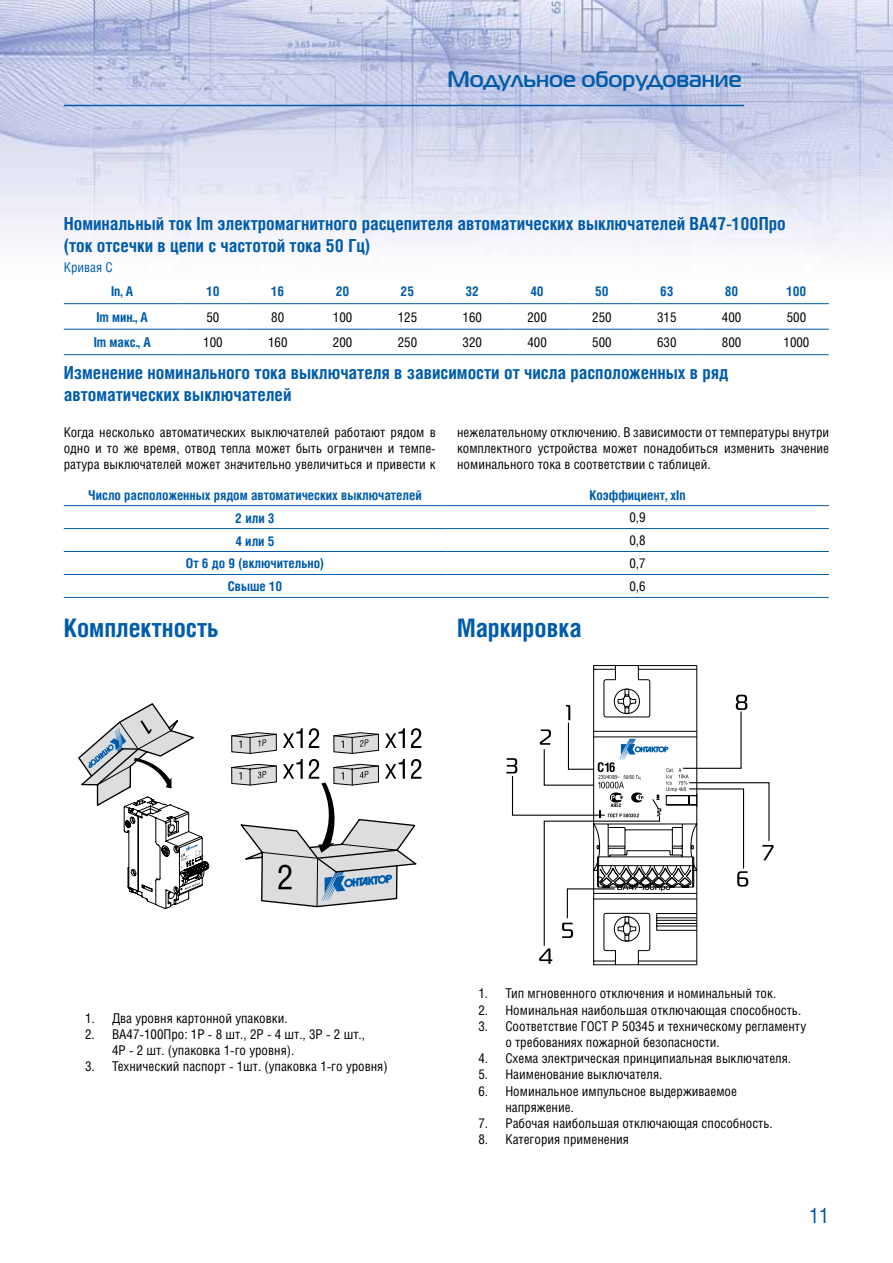
<style>
.page{position:relative;width:893px;height:1263px;background:#fff}
.page>*{position:absolute;margin:0;border:0;box-sizing:border-box;transform-origin:0 0}
.t1{font:700 25.5px "Helios Cond";color:#005cab}
.t2{font:500 22.5px "Magistral";color:#005cab}
.t3{font:21px "Helios Cond";color:#005cab}
.t4{font:700 18px/21.6px "Helios Cond";color:#005cab}
.t5{font:13.5px/16.2px "Helios Cond";color:#000}
.t6{font:700 13.5px "Helios Cond";color:#005cab}
.t7{font:13.5px "Helios Cond";color:#005cab}
</style>
<div class="page">
<img style="left:0;top:0;width:893px;height:255px">
<hr style="left:64px;top:105px;width:680px;height:1px;background:#005cab">
<hr style="left:64px;top:303px;width:117px;height:1px;background:#005cab">
<hr style="left:181px;top:303px;width:64px;height:1px;background:#005cab">
<hr style="left:245px;top:303px;width:65px;height:1px;background:#005cab">
<hr style="left:310px;top:303px;width:65px;height:1px;background:#005cab">
<hr style="left:375px;top:303px;width:65px;height:1px;background:#005cab">
<hr style="left:440px;top:303px;width:65px;height:1px;background:#005cab">
<hr style="left:505px;top:303px;width:64px;height:1px;background:#005cab">
<hr style="left:569px;top:303px;width:65px;height:1px;background:#005cab">
<hr style="left:634px;top:303px;width:65px;height:1px;background:#005cab">
<hr style="left:699px;top:303px;width:65px;height:1px;background:#005cab">
<hr style="left:764px;top:303px;width:65px;height:1px;background:#005cab">
<hr style="left:64px;top:329px;width:117px;height:1px;background:#005cab">
<hr style="left:181px;top:329px;width:64px;height:1px;background:#005cab">
<hr style="left:245px;top:329px;width:65px;height:1px;background:#005cab">
<hr style="left:310px;top:329px;width:65px;height:1px;background:#005cab">
<hr style="left:375px;top:329px;width:65px;height:1px;background:#005cab">
<hr style="left:440px;top:329px;width:65px;height:1px;background:#005cab">
<hr style="left:505px;top:329px;width:64px;height:1px;background:#005cab">
<hr style="left:569px;top:329px;width:65px;height:1px;background:#005cab">
<hr style="left:634px;top:329px;width:65px;height:1px;background:#005cab">
<hr style="left:699px;top:329px;width:65px;height:1px;background:#005cab">
<hr style="left:764px;top:329px;width:65px;height:1px;background:#005cab">
<hr style="left:64px;top:354px;width:117px;height:1px;background:#005cab">
<hr style="left:181px;top:354px;width:64px;height:1px;background:#005cab">
<hr style="left:245px;top:354px;width:65px;height:1px;background:#005cab">
<hr style="left:310px;top:354px;width:65px;height:1px;background:#005cab">
<hr style="left:375px;top:354px;width:65px;height:1px;background:#005cab">
<hr style="left:440px;top:354px;width:65px;height:1px;background:#005cab">
<hr style="left:505px;top:354px;width:64px;height:1px;background:#005cab">
<hr style="left:569px;top:354px;width:65px;height:1px;background:#005cab">
<hr style="left:634px;top:354px;width:65px;height:1px;background:#005cab">
<hr style="left:699px;top:354px;width:65px;height:1px;background:#005cab">
<hr style="left:764px;top:354px;width:65px;height:1px;background:#005cab">
<hr style="left:64px;top:505px;width:382px;height:1px;background:#005cab">
<hr style="left:446px;top:505px;width:383px;height:1px;background:#005cab">
<hr style="left:64px;top:528px;width:382px;height:1px;background:#005cab">
<hr style="left:446px;top:528px;width:383px;height:1px;background:#005cab">
<hr style="left:64px;top:551px;width:382px;height:1px;background:#005cab">
<hr style="left:446px;top:551px;width:383px;height:1px;background:#005cab">
<hr style="left:64px;top:574px;width:382px;height:1px;background:#005cab">
<hr style="left:446px;top:574px;width:383px;height:1px;background:#005cab">
<hr style="left:64px;top:597px;width:382px;height:1px;background:#005cab">
<hr style="left:446px;top:597px;width:383px;height:1px;background:#005cab">
<svg style="left:506px;top:665px;width:268px;height:300px"></svg>
<svg style="left:231px;top:728px;width:190px;height:180px"></svg>
<svg style="left:78px;top:703px;width:131px;height:206px"></svg>
<h2 class="t2" style="left:448px;top:66px;width:295px">Модульное оборудование</h2>
<h3 class="t4" style="left:64px;top:212px;width:723px">Номинальный ток Im электромагнитного расцепителя автоматических выключателей ВА47-100Про (ток отсечки в цепи с частотой тока 50 Гц)</h3>
<p class="t7" style="left:64px;top:259px;width:50px">Кривая С</p>
<p class="t6" style="left:111px;top:283px;width:24px">In, A</p>
<p class="t6" style="left:206px;top:283px;width:15px">10</p>
<p class="t6" style="left:271px;top:283px;width:15px">16</p>
<p class="t6" style="left:336px;top:283px;width:15px">20</p>
<p class="t6" style="left:401px;top:283px;width:15px">25</p>
<p class="t6" style="left:465px;top:283px;width:15px">32</p>
<p class="t6" style="left:530px;top:283px;width:15px">40</p>
<p class="t6" style="left:595px;top:283px;width:15px">50</p>
<p class="t6" style="left:660px;top:283px;width:15px">63</p>
<p class="t6" style="left:725px;top:283px;width:15px">80</p>
<p class="t6" style="left:786px;top:283px;width:22px">100</p>
<p class="t6" style="left:96px;top:309px;width:53px">Im мин., А</p>
<p class="t5" style="left:206px;top:309px;width:14px">50</p>
<p class="t5" style="left:271px;top:309px;width:14px">80</p>
<p class="t5" style="left:333px;top:309px;width:21px">100</p>
<p class="t5" style="left:398px;top:309px;width:21px">125</p>
<p class="t5" style="left:463px;top:309px;width:21px">160</p>
<p class="t5" style="left:527px;top:309px;width:21px">200</p>
<p class="t5" style="left:592px;top:309px;width:21px">250</p>
<p class="t5" style="left:657px;top:309px;width:21px">315</p>
<p class="t5" style="left:722px;top:309px;width:21px">400</p>
<p class="t5" style="left:787px;top:309px;width:21px">500</p>
<p class="t6" style="left:94px;top:334px;width:58px">Im макс., А</p>
<p class="t5" style="left:203px;top:334px;width:21px">100</p>
<p class="t5" style="left:268px;top:334px;width:21px">160</p>
<p class="t5" style="left:333px;top:334px;width:21px">200</p>
<p class="t5" style="left:398px;top:334px;width:21px">250</p>
<p class="t5" style="left:463px;top:334px;width:21px">320</p>
<p class="t5" style="left:527px;top:334px;width:21px">400</p>
<p class="t5" style="left:592px;top:334px;width:21px">500</p>
<p class="t5" style="left:657px;top:334px;width:21px">630</p>
<p class="t5" style="left:722px;top:334px;width:21px">800</p>
<p class="t5" style="left:783px;top:334px;width:27px">1000</p>
<h3 class="t4" style="left:64px;top:361px;width:666px">Изменение номинального тока выключателя в зависимости от числа расположенных в ряд автоматических выключателей</h3>
<p class="t5" style="left:64px;top:423px;width:374px;text-align:justify">Когда несколько автоматических выключателей работают рядом в одно и то же время, отвод тепла может быть ограничен и темпе&shy;ратура выключателей может значительно увеличиться и привести к</p>
<p class="t5" style="left:457px;top:423px;width:374px;text-align:justify">нежелательному отключению. В зависимости от температуры внутри комплектного устройства может понадобиться изменить значение номинального тока в соответствии с таблицей.</p>
<p class="t6" style="left:88px;top:487px;width:335px">Число расположенных рядом автоматических выключателей</p>
<p class="t6" style="left:589px;top:487px;width:98px">Коэффициент, хIn</p>
<p class="t6" style="left:235px;top:510px;width:41px">2 или 3</p>
<p class="t5" style="left:629px;top:509px;width:18px">0,9</p>
<p class="t6" style="left:235px;top:533px;width:41px">4 или 5</p>
<p class="t5" style="left:629px;top:532px;width:18px">0,8</p>
<p class="t6" style="left:186px;top:556px;width:140px">От 6 до 9 (включительно)</p>
<p class="t5" style="left:629px;top:555px;width:18px">0,7</p>
<p class="t6" style="left:228px;top:578px;width:56px">Свыше 10</p>
<p class="t5" style="left:629px;top:578px;width:18px">0,6</p>
<h1 class="t1" style="left:64px;top:613px;width:157px">Комплектность</h1>
<h1 class="t1" style="left:457px;top:613px;width:126px">Маркировка</h1>
<p class="t5" style="left:85px;top:1010px;width:204px">1. Два уровня картонной упаковки.</p>
<p class="t5" style="left:112px;top:1026px;width:254px;text-indent:-27px">2. ВА47-100Про: 1Р - 8 шт., 2Р - 4 шт., 3Р - 2 шт.,<br>4Р - 2 шт. (упаковка 1-го уровня).</p>
<p class="t5" style="left:85px;top:1058px;width:304px">3. Технический паспорт - 1шт. (упаковка 1-го уровня)</p>
<p class="t5" style="left:478px;top:985px;width:299px">1. Тип мгновенного отключения и номинальный ток.</p>
<p class="t5" style="left:478px;top:1001px;width:324px">2. Номинальная наибольшая отключающая способность.</p>
<p class="t5" style="left:505px;top:1017px;width:302px;text-indent:-27px">3. Соответствие ГОСТ Р 50345 и техническому регламенту о требованиях пожарной безопасности.</p>
<p class="t5" style="left:478px;top:1050px;width:314px">4. Схема электрическая принципиальная выключателя.</p>
<p class="t5" style="left:478px;top:1066px;width:186px">5. Наименование выключателя.</p>
<p class="t5" style="left:505px;top:1082px;width:233px;text-indent:-27px">6. Номинальное импульсное выдерживаемое напряжение.</p>
<p class="t5" style="left:478px;top:1115px;width:296px">7. Рабочая наибольшая отключающая способность.</p>
<p class="t5" style="left:478px;top:1131px;width:152px">8. Категория применения</p>
<h3 class="t3" style="left:809px;top:1203px;width:22px">11</h3>
</div>
